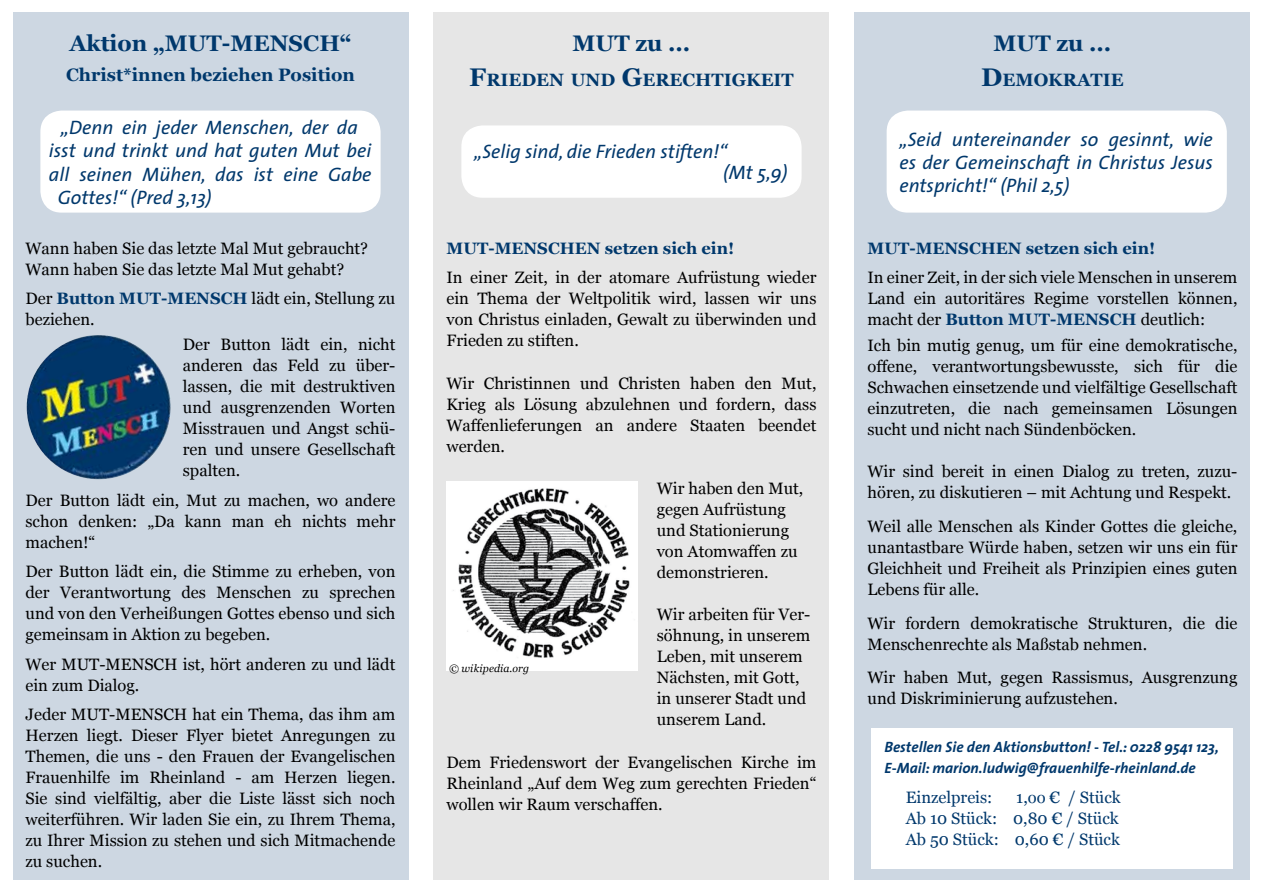
<style>
.page{position:relative;width:1263px;height:893px;background:#fff}
.page>*{position:absolute;margin:0;border:0;box-sizing:border-box;transform-origin:0 0}
.t1{font:700 22.5px "Georgia";color:#00386c}
.t2{font:italic 19.5px/23.4px "The Sans";color:#00386c}
.t3{font:700 18px "Georgia";color:#00386c}
.t4{font:700 17.85px "Georgia";color:#00386c}
.t5{font:16.5px/21px "Georgia";color:#000;text-align:justify}
.t6{font:16.5px/21px "Georgia";color:#00386c;text-align:justify}
.t7{font:700 16.5px "Georgia";color:#00386c}
.t8{font:italic 700 15px/21px "The Sans";color:#00386c}
.t9{font:italic 10.5px "Georgia";letter-spacing:.015em;color:#000}
.s1{font-style:inherit}
.s2{font-weight:700;color:#00386c}
.s3{font-size:25.5px}
</style>
<div class="page">
<div style="left:855px;top:13px;width:395px;height:867px;background:#cdd7e2"></div>
<div style="left:13px;top:13px;width:395px;height:867px;background:#cdd7e2"></div>
<div style="left:434px;top:13px;width:395px;height:867px;background:#e6e6e6"></div>
<img style="left:27px;top:335px;width:144px;height:144px;border-radius:72px">
<div style="left:461px;top:125px;width:340px;height:73px;background:#fff;border-radius:21px"></div>
<div style="left:887px;top:111px;width:340px;height:102px;background:#fff;border-radius:21px"></div>
<div style="left:40px;top:111px;width:341px;height:102px;background:#fff;border-radius:21px"></div>
<img style="left:446px;top:482px;width:192px;height:189px">
<div style="left:872px;top:728px;width:361px;height:140px;background:#fff"></div>
<h1 class="t1" style="left:69px;top:29px;width:116px">Aktion „<span class="s1">MUT</span></h1>
<h1 class="t1" style="left:222px;top:29px;width:131px">-MENSCH“</h1>
<p class="t3" style="left:66px;top:63px;width:291px">Christ*innen beziehen Position</p>
<p class="t2" style="left:61px;top:116px;width:299px">„Denn ein jeder Menschen, der da</p>
<p class="t2" style="left:49px;top:139px;width:324px">isst und trinkt und hat guten Mut bei</p>
<p class="t2" style="left:49px;top:162px;width:324px">all seinen Mühen, das ist eine Gabe</p>
<p class="t2" style="left:58px;top:186px;width:155px">Gottes!“ (Pred 3,13)</p>
<p class="t5" style="left:26px;top:238px;width:344px">Wann haben Sie das letzte Mal Mut gebraucht?<br>Wann haben Sie das letzte Mal Mut gehabt?</p>
<p class="t5" style="left:26px;top:288px;width:371px">Der <span class="s2">Button MUT-MENSCH</span> lädt ein, Stellung zu beziehen.</p>
<p class="t5" style="left:183px;top:334px;width:214px">Der Button lädt ein, nicht anderen das Feld zu über&shy;lassen, die mit destruktiven und ausgrenzenden Worten Misstrauen und Angst schü&shy;ren und unsere Gesellschaft spalten.</p>
<p class="t5" style="left:26px;top:490px;width:371px">Der Button lädt ein, Mut zu machen, wo andere schon denken: „Da kann man eh nichts mehr machen!“</p>
<p class="t5" style="left:26px;top:561px;width:371px">Der Button lädt ein, die Stimme zu erheben, von der Verantwortung des Menschen zu sprechen und von den Verheißungen Gottes ebenso und sich gemeinsam in Aktion zu begeben.</p>
<p class="t5" style="left:26px;top:654px;width:371px">Wer MUT-MENSCH ist, hört anderen zu und lädt ein zum Dialog.</p>
<p class="t5" style="left:26px;top:705px;width:371px">Jeder MUT-MENSCH hat ein Thema, das ihm am Herzen liegt. Dieser Flyer bietet Anregungen zu Themen, die uns - den Frauen der Evangelischen Frauenhilfe im Rheinland - am Herzen liegen.<br>Sie sind vielfältig, aber die Liste lässt sich noch weiterführen. Wir laden Sie ein, zu Ihrem Thema, zu Ihrer Mission zu stehen und sich Mitmachende zu suchen.</p>
<h1 class="t1" style="left:573px;top:29px;width:119px">MUT zu ...</h1>
<p class="t4" style="left:469px;top:68px;width:326px"><span class="s3">F</span>RIEDEN UND <span class="s3">G</span>ERECHTIGKEIT</p>
<p class="t2" style="left:723px;top:141px;width:66px;line-height:21px;text-indent:-249px">„Selig sind, die Frieden stiften!“<br>(Mt 5,9)</p>
<p class="t7" style="left:446px;top:238px;width:289px">MUT-MENSCHEN setzen sich ein!</p>
<p class="t5" style="left:446px;top:268px;width:371px">In einer Zeit, in der atomare Aufrüstung wieder ein Thema der Weltpolitik wird, lassen wir uns von Christus einladen, Gewalt zu überwinden und Frieden zu stiften.</p>
<p class="t5" style="left:446px;top:373px;width:371px">Wir Christinnen und Christen haben den Mut, Krieg als Lösung abzulehnen und fordern, dass Waffenlieferungen an andere Staaten beendet werden.</p>
<p class="t5" style="left:657px;top:478px;width:148px;text-align:left">Wir haben den Mut, gegen Aufrüstung und Stationierung von Atomwaffen zu demonstrieren.</p>
<p class="t5" style="left:657px;top:604px;width:155px;text-align:left">Wir arbeiten für Ver&shy;söhnung, in unserem<br>Leben, mit unserem<br>Nächsten, mit Gott, in unserer Stadt und unserem Land.</p>
<p class="t5" style="left:446px;top:752px;width:371px">Dem Friedenswort der Evangelischen Kirche im Rheinland „Auf dem Weg zum gerechten Frieden“ wollen wir Raum verschaffen.</p>
<p class="t9" style="left:449px;top:662px;width:82px">© wikipedia.org</p>
<h1 class="t1" style="left:993px;top:29px;width:119px">MUT zu ...</h1>
<p class="t4" style="left:981px;top:68px;width:144px"><span class="s3">D</span>EMOKRATIE</p>
<p class="t2" style="left:899px;top:127px;width:315px;text-align:justify">„Seid untereinander so gesinnt, wie es der Gemeinschaft in Christus Jesus entspricht!“ (Phil 2,5)</p>
<p class="t7" style="left:867px;top:238px;width:289px">MUT-MENSCHEN setzen sich ein!</p>
<p class="t5" style="left:867px;top:268px;width:371px">In einer Zeit, in der sich viele Menschen in unserem Land ein autoritäres Regime vorstellen können, macht der <span class="s2">Button MUT-MENSCH</span> deutlich:</p>
<p class="t5" style="left:867px;top:335px;width:371px">Ich bin mutig genug, um für eine demokratische, offene, verantwortungsbewusste, sich für die Schwachen einsetzende und vielfältige Gesellschaft einzutreten, die nach gemeinsamen Lösungen sucht und nicht nach Sündenböcken.</p>
<p class="t5" style="left:867px;top:461px;width:371px">Wir sind bereit in einen Dialog zu treten, zuzu&shy;hören, zu diskutieren – mit Achtung und Respekt.</p>
<p class="t5" style="left:867px;top:516px;width:371px">Weil alle Menschen als Kinder Gottes die gleiche, unantastbare Würde haben, setzen wir uns ein für Gleichheit und Freiheit als Prinzipien eines guten Lebens für alle.</p>
<p class="t5" style="left:867px;top:613px;width:371px">Wir fordern demokratische Strukturen, die die<br>Menschenrechte als Maßstab nehmen.</p>
<p class="t5" style="left:867px;top:667px;width:371px">Wir haben Mut, gegen Rassismus, Ausgrenzung und Diskriminierung aufzustehen.</p>
<p class="t8" style="left:884px;top:737px;width:336px">Bestellen Sie den Aktionsbutton! - Tel.: 0228 9541 123,<br>E-Mail: marion.ludwig@frauenhilfe-rheinland.de</p>
<p class="t6" style="left:906px;top:787px;width:88px">Einzelpreis:</p>
<p class="t6" style="left:906px;top:787px;width:216px;text-indent:111px">1,oo € / Stück Ab 10 Stück: 0,80 € / Stück Ab 50 Stück: 0,60 € / Stück</p>
</div>
